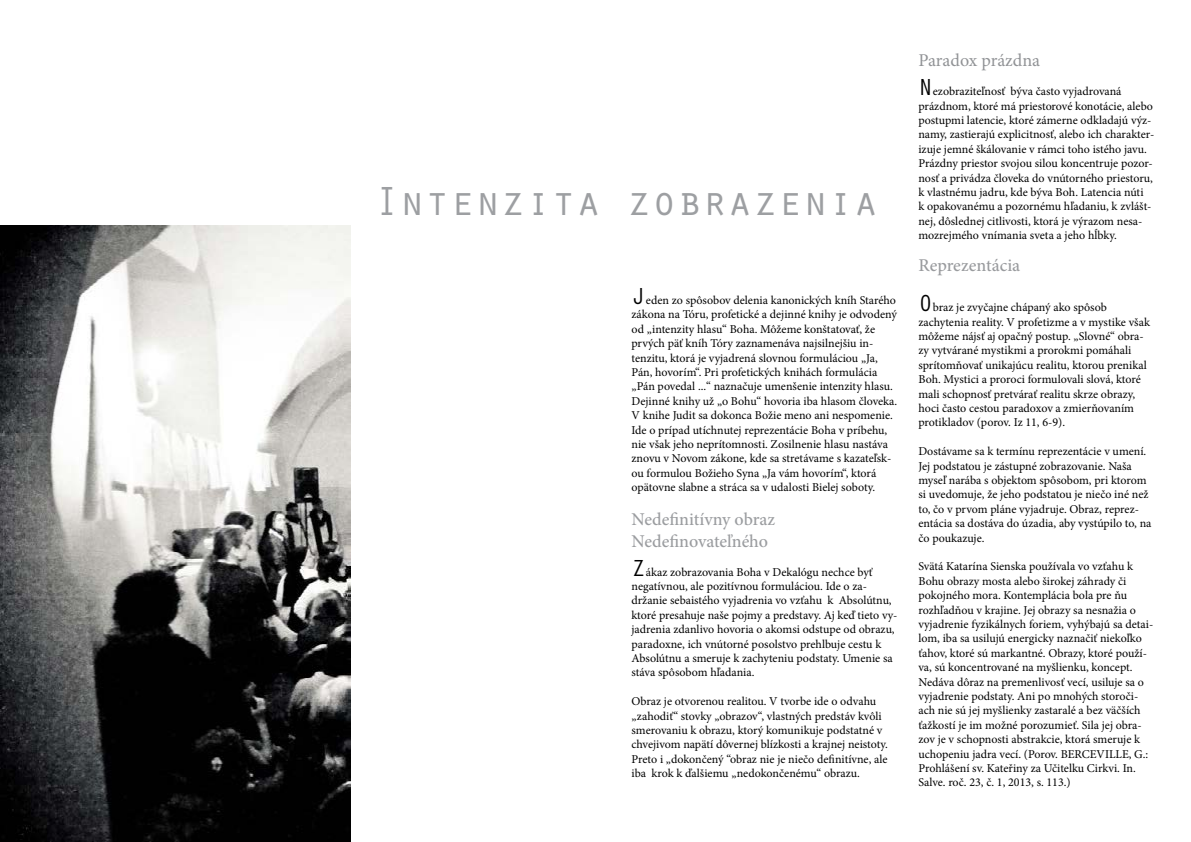
<style>
.page{position:relative;width:1191px;height:842px;background:#fff}
.page>*{position:absolute;margin:0;border:0;box-sizing:border-box;transform-origin:0 0}
.t1{font:42px "Orator Std";color:#9d9fa2}
.t2{font:500 18px/21.6px "Minion Pro";letter-spacing:-.005em;color:#9b9da0}
.t3{font:18px "Minion Pro";color:#919396}
.t4{font:500 18px "Minion Pro";color:#999b9e}
.t5{font:12px/14.4px "Minion Pro";color:#000}
.s1{font-family:"Orator Std";font-size:24px}
</style>
<div class="page">
<img style="left:0;top:225px;width:351px;height:617px">
<h1 class="t1" style="left:374px;top:171px;width:506px">Intenzita zobrazenia</h1>
<p class="t5" style="left:631px;top:293px;width:267px"><span class="s1">J</span>eden zo spôsobov delenia kanonických kníh Starého zákona na Tóru, profetické a dejinné knihy je odvodený od „intenzity hlasu“ Boha. Môžeme konštatovať, že prvých päť kníh Tóry zaznamenáva najsilnejšiu in&shy;tenzitu, ktorá je vyjadrená slovnou formuláciou „Ja, Pán, hovorím“. Pri profetických knihách formulácia „Pán povedal ...“ naznačuje umenšenie intenzity hlasu.<br>Dejinné knihy už „o Bohu“ hovoria iba hlasom človeka.<br>V knihe Judit sa dokonca Božie meno ani nespomenie.<br>Ide o prípad utíchnutej reprezentácie Boha v príbehu, nie však jeho neprítomnosti. Zosilnenie hlasu nastáva znovu v Novom zákone, kde sa stretávame s kazateľsk&shy;ou formulou Božieho Syna „Ja vám hovorím“, ktorá opätovne slabne a stráca sa v udalosti Bielej soboty.</p>
<h2 class="t2" style="left:631px;top:509px;width:145px">Nedefinitívny obraz<br>Nedefinovateľného</h2>
<p class="t5" style="left:631px;top:564px;width:267px"><span class="s1">Z</span>ákaz zobrazovania Boha v Dekalógu nechce byť negatívnou, ale pozitívnou formuláciou. Ide o za&shy;držanie sebaistého vyjadrenia vo vzťahu k Absolútnu, ktoré presahuje naše pojmy a predstavy. Aj keď tieto vy&shy;jadrenia zdanlivo hovoria o akomsi odstupe od obrazu, paradoxne, ich vnútorné posolstvo prehlbuje cestu k Absolútnu a smeruje k zachyteniu podstaty. Umenie sa stáva spôsobom hľadania.</p>
<p class="t5" style="left:631px;top:694px;width:258px">Obraz je otvorenou realitou. V tvorbe ide o odvahu „zahodiť“ stovky „obrazov“, vlastných predstáv kvôli smerovaniu k obrazu, ktorý komunikuje podstatné v chvejivom napätí dôvernej blízkosti a krajnej neistoty.<br>Preto i „dokončený “obraz nie je niečo definitívne, ale iba krok k ďalšiemu „nedokončenému“ obrazu.</p>
<h2 class="t3" style="left:918px;top:49px;width:123px">Paradox prázdna</h2>
<p class="t5" style="left:918px;top:84px;width:237px"><span class="s1">N</span>ezobraziteľnosť býva často vyjadrovaná prázdnom, ktoré má priestorové konotácie, alebo postupmi latencie, ktoré zámerne odkladajú výz&shy;namy, zastierajú explicitnosť, alebo ich charakter&shy;izuje jemné škálovanie v rámci toho istého javu.<br>Prázdny priestor svojou silou koncentruje pozor&shy;nosť a privádza človeka do vnútorného priestoru, k vlastnému jadru, kde býva Boh. Latencia núti<br>k opakovanému a pozornému hľadaniu, k zvlášt&shy;nej, dôslednej citlivosti, ktorá je výrazom nesa&shy;mozrejmého vnímania sveta a jeho hĺbky.</p>
<h2 class="t4" style="left:918px;top:253px;width:103px">Reprezentácia</h2>
<p class="t5" style="left:918px;top:300px;width:233px"><span class="s1">O</span>braz je zvyčajne chápaný ako spôsob zachytenia reality. V profetizme a v mystike však môžeme nájsť aj opačný postup. „Slovné“ obra&shy;zy vytvárané mystikmi a prorokmi pomáhali sprítomňovať unikajúcu realitu, ktorou prenikal Boh. Mystici a proroci formulovali slová, ktoré mali schopnosť pretvárať realitu skrze obrazy, hoci často cestou paradoxov a zmierňovaním protikladov (porov. Iz 11, 6-9).</p>
<p class="t5" style="left:918px;top:444px;width:235px">Dostávame sa k termínu reprezentácie v umení.<br>Jej podstatou je zástupné zobrazovanie. Naša myseľ narába s objektom spôsobom, pri ktorom si uvedomuje, že jeho podstatou je niečo iné než to, čo v prvom pláne vyjadruje. Obraz, reprez&shy;entácia sa dostáva do úzadia, aby vystúpilo to, na čo poukazuje.</p>
<p class="t5" style="left:918px;top:559px;width:236px">Svätá Katarína Sienska používala vo vzťahu k Bohu obrazy mosta alebo širokej záhrady či pokojného mora. Kontemplácia bola pre ňu rozhľadňou v krajine. Jej obrazy sa nesnažia o vyjadrenie fyzikálnych foriem, vyhýbajú sa detai&shy;lom, iba sa usilujú energicky naznačiť niekoľko ťahov, ktoré sú markantné. Obrazy, ktoré použí&shy;va, sú koncentrované na myšlienku, koncept.<br>Nedáva dôraz na premenlivosť vecí, usiluje sa o vyjadrenie podstaty. Ani po mnohých storoči&shy;ach nie sú jej myšlienky zastaralé a bez väčších ťažkostí je im možné porozumieť. Sila jej obra&shy;zov je v schopnosti abstrakcie, ktorá smeruje k uchopeniu jadra vecí. (Porov. BERCEVILLE, G.:<br>Prohlášení sv. Kateřiny za Učitelku Cirkvi. In.<br>Salve. roč. 23, č. 1, 2013, s. 113.)</p>
</div>
